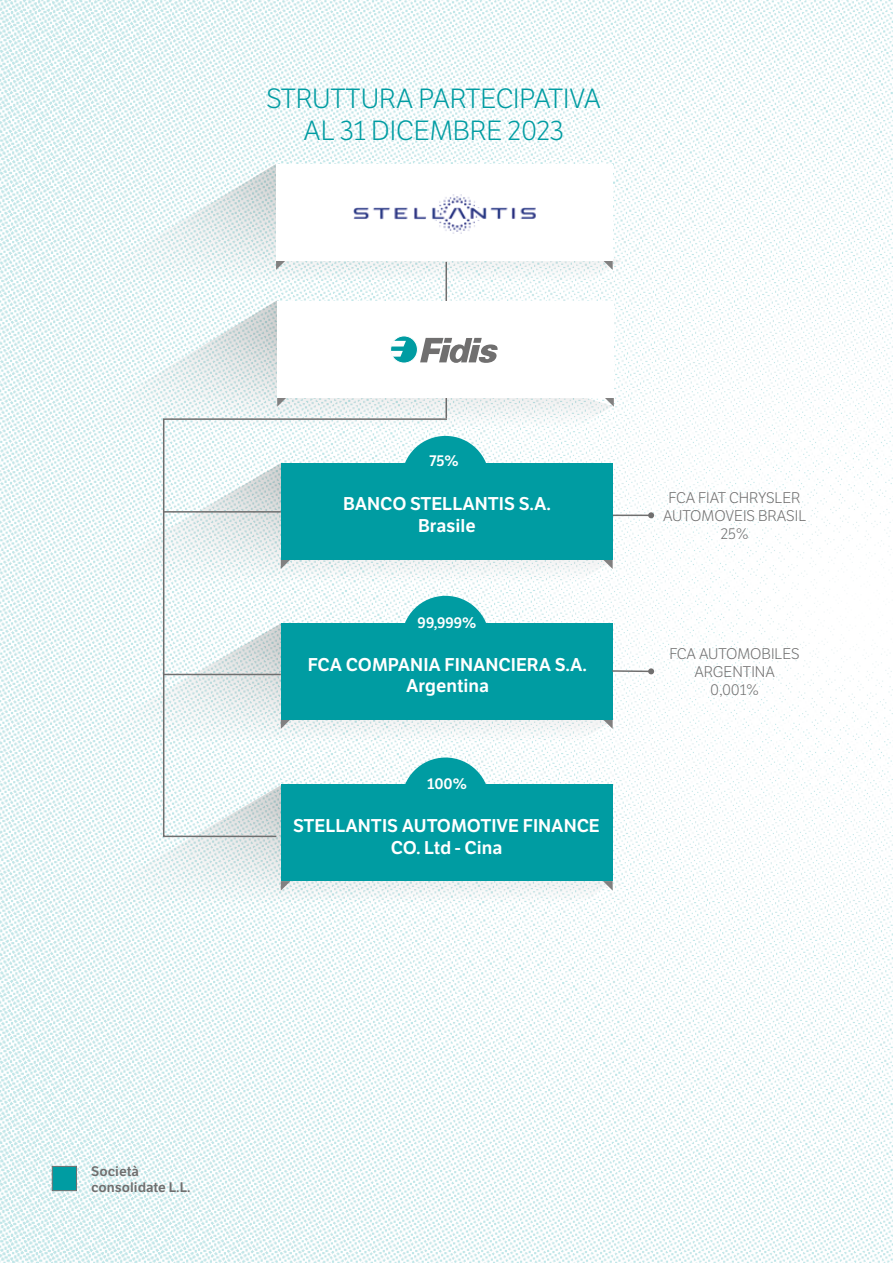
<style>
.page{position:relative;width:893px;height:1263px;background:#fff}
.page>*{position:absolute;margin:0;border:0;box-sizing:border-box;transform-origin:0 0}
.t1{font:300 27px/32.4px "LFT Etica";color:#009ca2;text-align:center}
.t2{font:600 18px/21.6px "LFT Etica";color:#fff;text-align:center}
.t3{font:300 15px/18px "LFT Etica";color:#706f6f;text-align:center}
.t4{font:600 15px "LFT Etica";color:#fff}
.t5{font:600 13.5px/16.2px "LFT Etica";color:#706f6f}
</style>
<div class="page">
<img style="left:0;top:0;width:893px;height:1263px">
<div style="left:52px;top:1166px;width:25px;height:25px;background:#009ca2;border:1px solid #706f6f"></div>
<svg style="left:27px;top:301px;width:586px;height:153px"></svg>
<svg style="left:37px;top:164px;width:584px;height:145px"></svg>
<svg style="left:277px;top:397px;width:10px;height:10px"></svg>
<svg style="left:604px;top:397px;width:10px;height:10px"></svg>
<div style="left:277px;top:301px;width:337px;height:96px;background:#fff"></div>
<svg style="left:420px;top:338px;width:78px;height:25px"></svg>
<div style="left:391px;top:336px;width:26px;height:27px;background:#009ca2;border-radius:50%"></div>
<svg style="left:392px;top:341px;width:14px;height:16px"></svg>
<div style="left:390px;top:336px;width:28px;height:27px;border:1px solid #fff;border-radius:50%"></div>
<svg style="left:276px;top:260px;width:10px;height:10px"></svg>
<svg style="left:603px;top:260px;width:10px;height:10px"></svg>
<div style="left:276px;top:164px;width:337px;height:96px;background:#fff"></div>
<svg style="left:32px;top:623px;width:581px;height:146px"></svg>
<svg style="left:603px;top:719px;width:10px;height:10px"></svg>
<div style="left:281px;top:623px;width:332px;height:96px;background:#009ca2"></div>
<div style="left:402px;top:596px;width:87px;height:87px;background:#009ca2;border-radius:50%"></div>
<hr style="left:612px;top:670px;width:39px;height:2px;background:#706f6f">
<svg style="left:648px;top:668px;width:6px;height:6px"></svg>
<svg style="left:32px;top:463px;width:581px;height:146px"></svg>
<svg style="left:603px;top:559px;width:10px;height:10px"></svg>
<div style="left:281px;top:463px;width:332px;height:96px;background:#009ca2"></div>
<hr style="left:613px;top:515px;width:38px;height:1px;background:#706f6f">
<svg style="left:648px;top:512px;width:6px;height:6px"></svg>
<div style="left:402px;top:436px;width:87px;height:88px;background:#009ca2;border-radius:50%"></div>
<svg style="left:32px;top:785px;width:581px;height:145px"></svg>
<svg style="left:281px;top:881px;width:9px;height:10px"></svg>
<svg style="left:603px;top:881px;width:10px;height:10px"></svg>
<div style="left:281px;top:785px;width:332px;height:96px;background:#009ca2"></div>
<div style="left:402px;top:757px;width:87px;height:88px;background:#009ca2;border-radius:50%"></div>
<svg style="left:162px;top:418px;width:286px;height:420px"></svg>
<hr style="left:163px;top:511px;width:118px;height:2px;background:#706f6f">
<hr style="left:163px;top:674px;width:118px;height:1px;background:#706f6f">
<img style="left:353px;top:194px;width:183px;height:40px">
<h1 class="t1" style="left:266px;top:83px;width:336px">STRUTTURA PARTECIPATIVA<br>AL 31 DICEMBRE 2023</h1>
<p class="t4" style="left:429px;top:451px;width:31px">75%</p>
<p class="t2" style="left:343px;top:493px;width:209px">BANCO STELLANTIS S.A.<br>Brasile</p>
<p class="t4" style="left:418px;top:613px;width:60px">99,999%</p>
<p class="t2" style="left:308px;top:654px;width:281px">FCA COMPANIA FINANCIERA S.A.<br>Argentina</p>
<p class="t4" style="left:427px;top:775px;width:41px">100%</p>
<p class="t2" style="left:293px;top:815px;width:308px">STELLANTIS AUTOMOTIVE FINANCE<br>CO. Ltd - Cina</p>
<p class="t3" style="left:663px;top:489px;width:145px">FCA FIAT CHRYSLER<br>AUTOMOVEIS BRASIL<br>25%</p>
<p class="t3" style="left:669px;top:645px;width:132px">FCA AUTOMOBILES<br>ARGENTINA<br>0,001%</p>
<p class="t5" style="left:91px;top:1163px;width:101px">Società consolidate L.L.</p>
</div>
